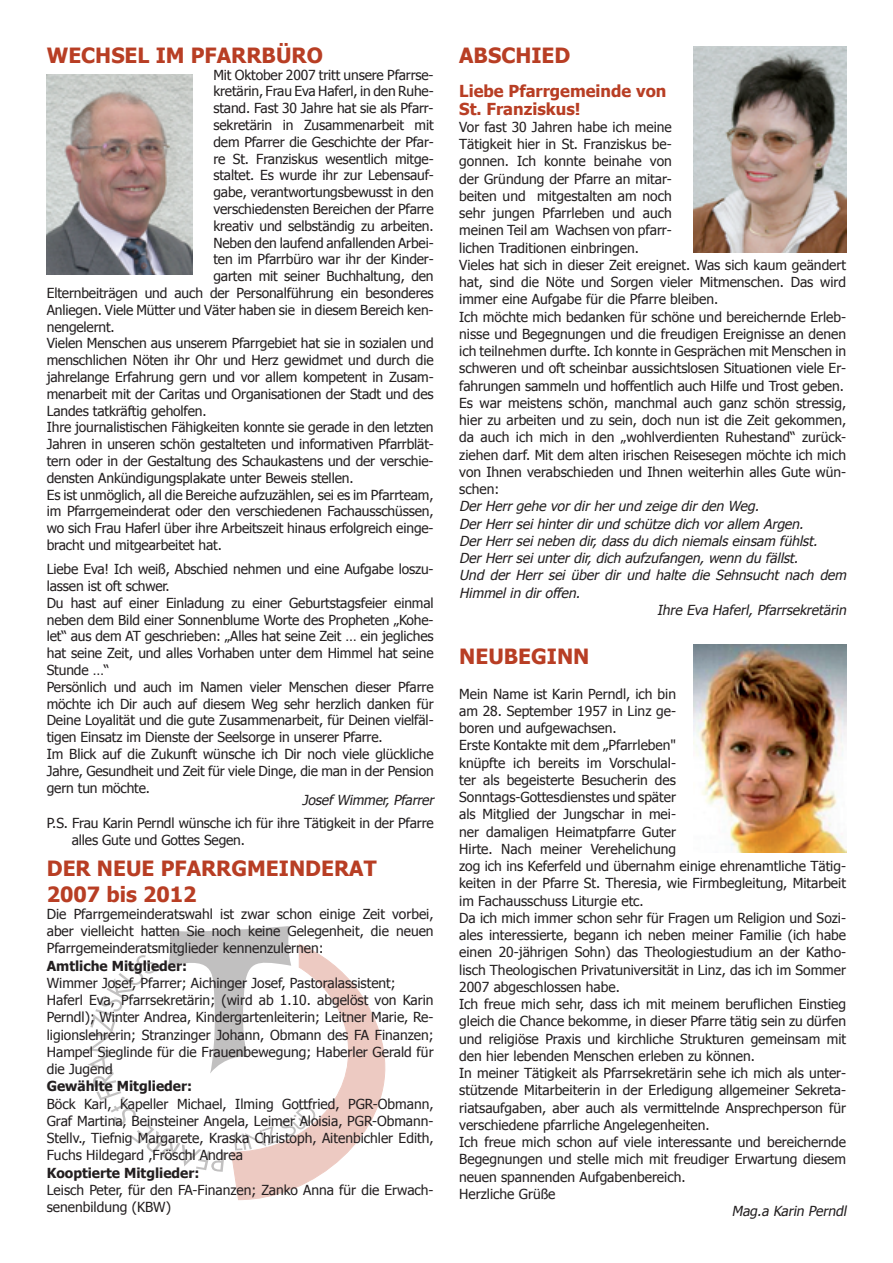
<style>
.page{position:relative;width:893px;height:1263px;background:#fff}
.page>*{position:absolute;margin:0;border:0;box-sizing:border-box;transform-origin:0 0}
.t1{font:700 21px/25.2px "Tahoma";color:#b83e24}
.t2{font:700 16.5px/17.2px "Tahoma";color:#b83e24}
.t3{font:13.8px/17.2px "Tahoma";color:#231f20}
.t4{font:italic 13.8px "Tahoma";color:#231f20}
.t5{font:700 13.8px "Tahoma";color:#231f20}
</style>
<div class="page">
<svg style="left:87px;top:926px;width:299px;height:274px"></svg>
<img style="left:47px;top:75px;width:145px;height:199px">
<img style="left:693px;top:47px;width:153px;height:205px">
<img style="left:693px;top:645px;width:153px;height:207px">
<h1 class="t1" style="left:47px;top:42px;width:278px">WECHSEL IM PFARRBÜRO</h1>
<p class="t3" style="left:213px;top:66px;width:222px">Mit Oktober 2007 tritt unsere Pfarrse-</p>
<p class="t3" style="left:213px;top:82px;width:222px">kretärin, Frau Eva Haferl, in den Ruhe-</p>
<p class="t3" style="left:213px;top:99px;width:222px">stand. Fast 30 Jahre hat sie als Pfarr-</p>
<p class="t3" style="left:213px;top:116px;width:222px">sekretärin in Zusammenarbeit mit</p>
<p class="t3" style="left:213px;top:133px;width:222px">dem Pfarrer die Geschichte der Pfar-</p>
<p class="t3" style="left:213px;top:150px;width:222px">re St. Franziskus wesentlich mitge-</p>
<p class="t3" style="left:213px;top:166px;width:222px">staltet. Es wurde ihr zur Lebensauf-</p>
<p class="t3" style="left:213px;top:183px;width:222px">gabe, verantwortungsbewusst in den</p>
<p class="t3" style="left:213px;top:200px;width:222px">verschiedensten Bereichen der Pfarre</p>
<p class="t3" style="left:213px;top:217px;width:222px">kreativ und selbständig zu arbeiten.</p>
<p class="t3" style="left:213px;top:233px;width:222px">Neben den laufend anfallenden Arbei-</p>
<p class="t3" style="left:213px;top:250px;width:222px">ten im Pfarrbüro war ihr der Kinder-</p>
<p class="t3" style="left:213px;top:267px;width:222px">garten mit seiner Buchhaltung, den</p>
<p class="t3" style="left:47px;top:284px;width:388px">Elternbeiträgen und auch der Personalführung ein besonderes</p>
<p class="t3" style="left:47px;top:301px;width:388px">Anliegen. Viele Mütter und Väter haben sie in diesem Bereich ken-</p>
<p class="t3" style="left:47px;top:317px;width:70px">nengelernt.</p>
<p class="t3" style="left:47px;top:334px;width:388px">Vielen Menschen aus unserem Pfarrgebiet hat sie in sozialen und</p>
<p class="t3" style="left:47px;top:351px;width:388px">menschlichen Nöten ihr Ohr und Herz gewidmet und durch die</p>
<p class="t3" style="left:47px;top:368px;width:388px">jahrelange Erfahrung gern und vor allem kompetent in Zusam-</p>
<p class="t3" style="left:47px;top:385px;width:388px">menarbeit mit der Caritas und Organisationen der Stadt und des</p>
<p class="t3" style="left:47px;top:401px;width:161px">Landes tatkräftig geholfen.</p>
<p class="t3" style="left:47px;top:418px;width:388px">Ihre journalistischen Fähigkeiten konnte sie gerade in den letzten</p>
<p class="t3" style="left:47px;top:435px;width:388px">Jahren in unseren schön gestalteten und informativen Pfarrblät-</p>
<p class="t3" style="left:47px;top:452px;width:388px">tern oder in der Gestaltung des Schaukastens und der verschie-</p>
<p class="t3" style="left:47px;top:469px;width:308px">densten Ankündigungsplakate unter Beweis stellen.</p>
<p class="t3" style="left:47px;top:485px;width:388px">Es ist unmöglich, all die Bereiche aufzuzählen, sei es im Pfarrteam,</p>
<p class="t3" style="left:47px;top:502px;width:388px">im Pfarrgemeinderat oder den verschiedenen Fachausschüssen,</p>
<p class="t3" style="left:47px;top:519px;width:388px">wo sich Frau Haferl über ihre Arbeitszeit hinaus erfolgreich einge-</p>
<p class="t3" style="left:47px;top:536px;width:177px">bracht und mitgearbeitet hat.</p>
<p class="t3" style="left:47px;top:560px;width:388px;line-height:16.8px">Liebe Eva! Ich weiß, Abschied nehmen und eine Aufgabe loszu&shy;lassen ist oft schwer.<br>Du hast auf einer Einladung zu einer Geburtstagsfeier einmal neben dem Bild einer Sonnenblume Worte des Propheten „Kohe&shy;let“ aus dem AT geschrieben: „Alles hat seine Zeit … ein jegliches hat seine Zeit, und alles Vorhaben unter dem Himmel hat seine Stunde …“<br>Persönlich und auch im Namen vieler Menschen dieser Pfarre möchte ich Dir auch auf diesem Weg sehr herzlich danken für Deine Loyalität und die gute Zusammenarbeit, für Deinen vielfäl&shy;tigen Einsatz im Dienste der Seelsorge in unserer Pfarre.<br>Im Blick auf die Zukunft wünsche ich Dir noch viele glückliche Jahre, Gesundheit und Zeit für viele Dinge, die man in der Pension gern tun möchte.</p>
<p class="t4" style="left:302px;top:791px;width:136px">Josef Wimmer, Pfarrer</p>
<p class="t3" style="left:72px;top:814px;width:363px;text-indent:-25px">P.S. Frau Karin Perndl wünsche ich für ihre Tätigkeit in der Pfarre alles Gute und Gottes Segen.</p>
<h1 class="t1" style="left:47px;top:855px;width:331px">DER NEUE PFARRGMEINDERAT<br>2007 bis 2012</h1>
<p class="t3" style="left:47px;top:905px;width:388px;text-align:justify">Die Pfarrgemeinderatswahl ist zwar schon einige Zeit vorbei, aber vielleicht hatten Sie noch keine Gelegenheit, die neuen Pfarrgemeinderatsmitglieder kennenzulernen:</p>
<p class="t5" style="left:47px;top:957px;width:142px">Amtliche Mitglieder:</p>
<p class="t3" style="left:47px;top:974px;width:388px">Wimmer Josef, Pfarrer; Aichinger Josef, Pastoralassistent; Haferl Eva, Pfarrsekretärin; (wird ab 1.10. abgelöst von Karin Perndl); Winter Andrea, Kindergartenleiterin; Leitner Marie, Re&shy;ligionslehrerin; Stranzinger Johann, Obmann des FA Finanzen; Hampel Sieglinde für die Frauenbewegung; Haberler Gerald für die Jugend</p>
<p class="t5" style="left:47px;top:1078px;width:147px">Gewählte Mitglieder:</p>
<p class="t3" style="left:47px;top:1094px;width:388px;text-align:justify">Böck Karl, Kapeller Michael, Ilming Gottfried, PGR-Obmann, Graf Martina, Beinsteiner Angela, Leimer Aloisia, PGR-Obmann-Stellv., Tiefnig Margarete, Kraska Christoph, Aitenbichler Edith, Fuchs Hildegard ,Fröschl Andrea</p>
<p class="t5" style="left:47px;top:1164px;width:154px">Kooptierte Mitglieder:</p>
<p class="t3" style="left:47px;top:1181px;width:388px">Leisch Peter, für den FA-Finanzen; Zanko Anna für die Erwach&shy;senenbildung (KBW)</p>
<h1 class="t1" style="left:459px;top:42px;width:113px">ABSCHIED</h1>
<p class="t2" style="left:459px;top:82px;width:209px">Liebe Pfarrgemeinde von<br>St. Franziskus!</p>
<p class="t3" style="left:459px;top:118px;width:388px">Vor fast 30 Jahren habe ich meine<br>Tätigkeit hier in St. Franziskus be-<br>gonnen. Ich konnte beinahe von<br>der Gründung der Pfarre an mitar-<br>beiten und mitgestalten am noch<br>sehr jungen Pfarrleben und auch<br>meinen Teil am Wachsen von pfarr-<br>lichen Traditionen einbringen.<br>Vieles hat sich in dieser Zeit ereignet. Was sich kaum geändert hat, sind die Nöte und Sorgen vieler Mitmenschen. Das wird immer eine Aufgabe für die Pfarre bleiben.<br>Ich möchte mich bedanken für schöne und bereichernde Erleb&shy;nisse und Begegnungen und die freudigen Ereignisse an denen ich teilnehmen durfte. Ich konnte in Gesprächen mit Menschen in schweren und oft scheinbar aussichtslosen Situationen viele Er&shy;fahrungen sammeln und hoffentlich auch Hilfe und Trost geben.<br>Es war meistens schön, manchmal auch ganz schön stressig, hier zu arbeiten und zu sein, doch nun ist die Zeit gekommen, da auch ich mich in den „wohlverdienten Ruhestand“ zurück&shy;ziehen darf. Mit dem alten irischen Reisesegen möchte ich mich von Ihnen verabschieden und Ihnen weiterhin alles Gute wün&shy;schen:</p>
<p class="t4" style="left:459px;top:498px;width:305px">DerHerrgehe vordirherund zeige dirden Weg.</p>
<p class="t4" style="left:459px;top:515px;width:349px">DerHerrseihinterdirund schütze dich vorallem Argen.</p>
<p class="t4" style="left:459px;top:532px;width:363px">DerHerrseineben dir,dassdu dich niemalseinsam fühlst.</p>
<p class="t4" style="left:459px;top:549px;width:344px">DerHerrseiunterdir,dich aufzufangen,wenn du fällst.</p>
<p class="t4" style="left:459px;top:567px;width:392px">Und der Herr sei über dir und halte die Sehnsucht nach dem</p>
<p class="t4" style="left:459px;top:584px;width:126px">Himmelin diroffen.</p>
<p class="t4" style="left:657px;top:601px;width:193px">Ihre Eva Haferl, Pfarrsekretärin</p>
<h1 class="t1" style="left:459px;top:643px;width:132px">NEUBEGINN</h1>
<p class="t3" style="left:459px;top:684px;width:388px">Mein Name ist Karin Perndl, ich bin<br>am 28. September 1957 in Linz ge-<br>boren und aufgewachsen.<br>Erste Kontakte mit dem „Pfarrleben"<br>knüpfte ich bereits im Vorschulal-<br>ter als begeisterte Besucherin des<br>Sonntags-Gottesdienstes und später<br>als Mitglied der Jungschar in mei-<br>ner damaligen Heimatpfarre Guter<br>Hirte. Nach meiner Verehelichung<br>zog ich ins Keferfeld und übernahm einige ehrenamtliche Tätig&shy;keiten in der Pfarre St. Theresia, wie Firmbegleitung, Mitarbeit im Fachausschuss Liturgie etc.<br>Da ich mich immer schon sehr für Fragen um Religion und Sozi&shy;ales interessierte, begann ich neben meiner Familie (ich habe einen 20-jährigen Sohn) das Theologiestudium an der Katho&shy;lisch Theologischen Privatuniversität in Linz, das ich im Sommer 2007 abgeschlossen habe.<br>Ich freue mich sehr, dass ich mit meinem beruflichen Einstieg gleich die Chance bekomme, in dieser Pfarre tätig sein zu dürfen und religiöse Praxis und kirchliche Strukturen gemeinsam mit den hier lebenden Menschen erleben zu können.<br>In meiner Tätigkeit als Pfarrsekretärin sehe ich mich als unter&shy;stützende Mitarbeiterin in der Erledigung allgemeiner Sekreta&shy;riatsaufgaben, aber auch als vermittelnde Ansprechperson für verschiedene pfarrliche Angelegenheiten.<br>Ich freue mich schon auf viele interessante und bereichernde Begegnungen und stelle mich mit freudiger Erwartung diesem neuen spannenden Aufgabenbereich.<br>Herzliche Grüße</p>
<p class="t4" style="left:732px;top:1202px;width:119px">Mag.a Karin Perndl</p>
</div>
